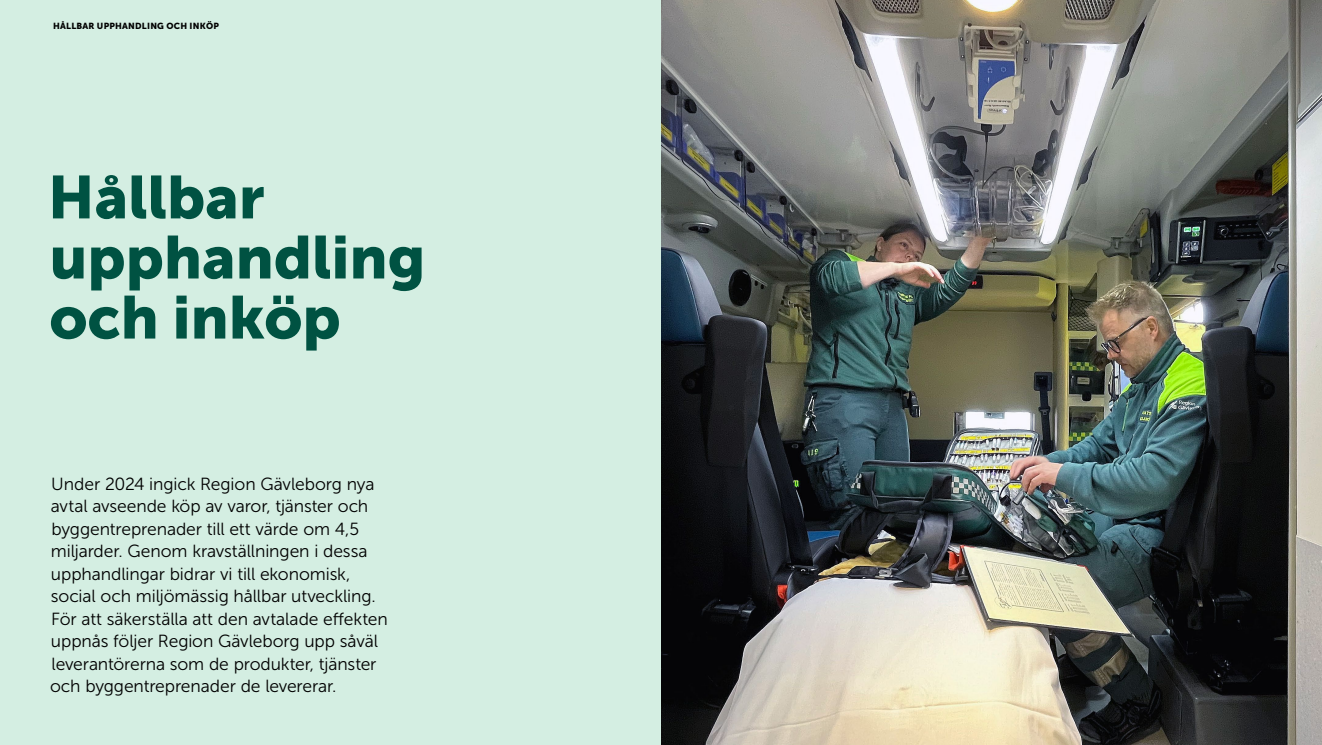
<style>
.page{position:relative;width:1322px;height:745px;background:#fff}
.page>*{position:absolute;margin:0;border:0;box-sizing:border-box;transform-origin:0 0}
.H1_Main_chapter_900_48{font:60px/60px "Museo Sans 900";color:#005242}
.Intro_chapter{font:17.5px/22.5px "Museo Sans 300";letter-spacing:-.005em;color:#000}
.t1{font:8.75px "Museo Sans 900";letter-spacing:.025em;color:#000}
</style>
<div class="page">
<div style="left:0;top:0;width:661px;height:744px;background:#d4eee2"></div>
<img style="left:661px;top:0;width:661px;height:744px">
<p class="t1" style="left:53px;top:21px;width:167px">Hållbar upphandli ng och i nköp</p>
<h1 class="H1_Main_chapter_900_48" style="left:48px;top:167px;width:379px">Hållbar upphandling och inköp</h1>
<p class="Intro_chapter" style="left:50px;top:472px;width:339px">Under 2024 ingick Region Gävleborg nya avtal avseende köp av varor, tjänster och byggentreprenader till ett värde om 4,5 miljarder. Genom kravställningen i dessa upphandlingar bidrar vi till ekonomisk, social och miljömässig hållbar utveckling.<br>För att säkerställa att den avtalade effekten uppnås följer Region Gävleborg upp såväl leverantörerna som de produkter, tjänster och byggentreprenader de levererar.</p>
</div>
